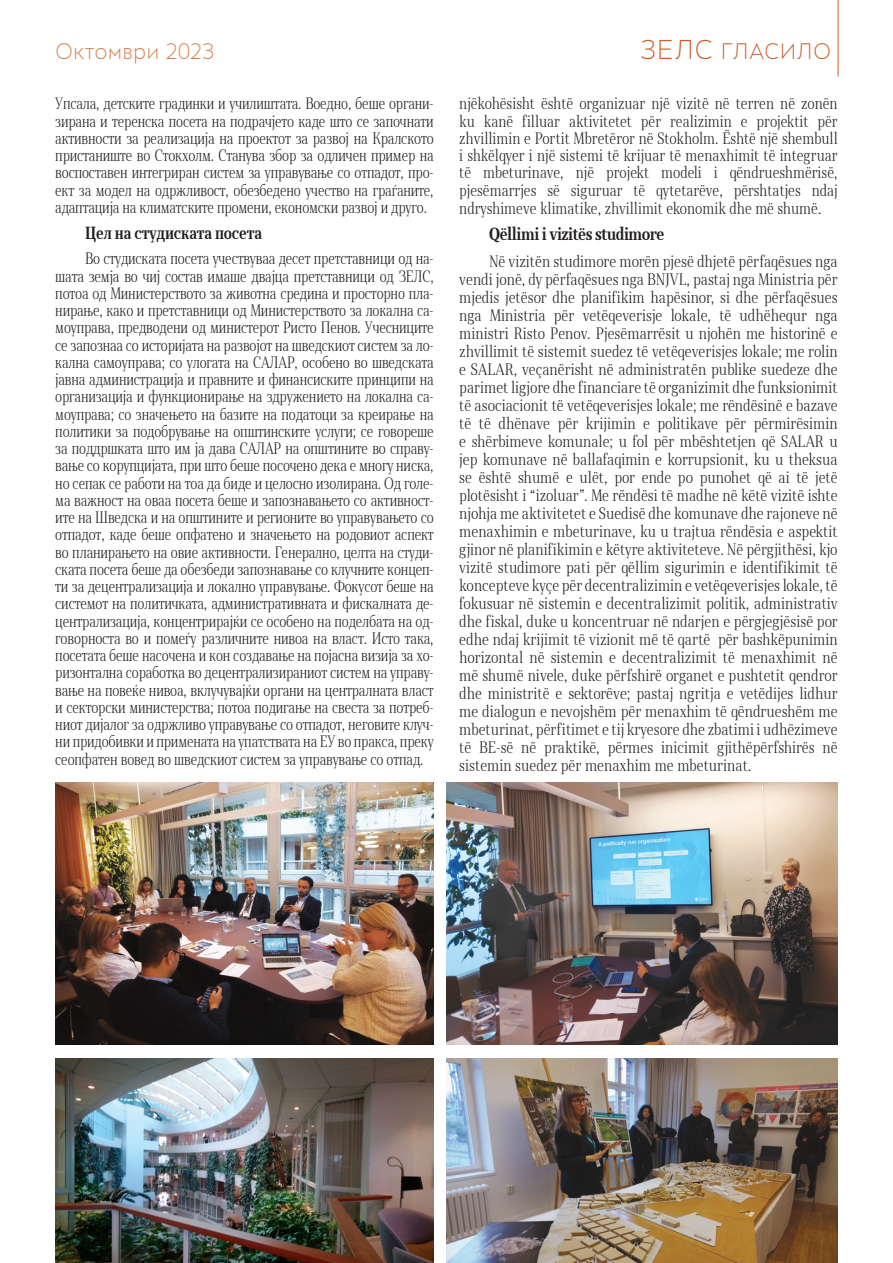
<style>
.page{position:relative;width:893px;height:1263px;background:#fff}
.page>*{position:absolute;margin:0;border:0;box-sizing:border-box;transform-origin:0 0}
.t1{font:300 21px "Skola Sans";letter-spacing:-.01em;color:#d6804f}
.t2{font:300 21px "Skola Sans";letter-spacing:.01em;color:#cb5d27}
.t3{font:700 16.5px "Skola Serif Cn";letter-spacing:-.02em;color:#231f20}
.t4{font:300 15.45px/17.2px "Skola Serif Cn";letter-spacing:-.01em;color:#231f20;text-align:justify;scale:.96 1}
.t5{font:300 15.45px/18px "Skola Serif Cn";letter-spacing:-.01em;color:#231f20;text-align:justify}
.s1{font-size:25.5px}
</style>
<div class="page">
<hr style="left:838px;top:0;width:1px;height:77px;background:#cb5d27">
<img style="left:446px;top:782px;width:392px;height:263px">
<img style="left:55px;top:782px;width:379px;height:263px">
<img style="left:55px;top:1059px;width:379px;height:204px">
<img style="left:446px;top:1059px;width:392px;height:204px">
<h1 class="t1" style="left:55px;top:39px;width:160px">Октомври 2023</h1>
<h1 class="t2" style="left:640px;top:39px;width:193px"><span class="s1">ЗЕЛС</span> ГЛАСИЛО</h1>
<p class="t4" style="left:55px;top:95px;width:396px">Упсала, детските градинки и училиштата. Воедно, беше органи&shy;зирана и теренска посета на подрачјето каде што се започнати активности за реализација на проектот за развој на Кралското пристаниште во Стокхолм. Станува збор за одличен пример на воспоставен интегриран систем за управување со отпадот, про&shy;ект за модел на одржливост, обезбедено учество на граѓаните, адаптација на климатските промени, економски развој и друго.</p>
<p class="t3" style="left:85px;top:223px;width:178px">Цел на студиската посета</p>
<p class="t4" style="left:55px;top:250px;width:396px;text-indent:30px">Во студиската посета учествуваа десет претставници од на&shy;шата земја во чиј состав имаше двајца претставници од ЗЕЛС, потоа од Министерството за животна средина и просторно пла&shy;нирање, како и претставници од Министерството за локална са&shy;моуправа, предводени од министерот Ристо Пенов. Учесниците се запознаа со историјата на развојот на шведскиот систем за ло&shy;кална самоуправа; со улогата на САЛАР, особено во шведската јавна администрација и правните и финансиските принципи на организација и функционирање на здружението на локална са&shy;моуправа; со значењето на базите на податоци за креирање на политики за подобрување на општинските услуги; се говореше за поддршката што им ја дава САЛАР на општините во справу&shy;вање со корупцијата, при што беше посочено дека е многу ниска, но сепак се работи на тоа да биде и целосно изолирана. Од голе&shy;ма важност на оваа посета беше и запознавањето со активност&shy;ите на Шведска и на општините и регионите во управувањето со отпадот, каде беше опфатено и значењето на родовиот аспект во планирањето на овие активности. Генерално, целта на студи&shy;ската посета беше да обезбеди запознавање со клучните концеп&shy;ти за децентрализација и локално управување. Фокусот беше на системот на политичката, административната и фискалната де&shy;централизација, концентрирајќи се особено на поделбата на од&shy;говорноста во и помеѓу различните нивоа на власт. Исто така, посетата беше насочена и кон создавање на појасна визија за хо&shy;ризонтална соработка во децентрализираниот систем на управу&shy;вање на повеќе нивоа, вклучувајќи органи на централната власт и секторски министерства; потоа подигање на свеста за потреб&shy;ниот дијалог за одржливо управување со отпадот, неговите клуч&shy;ни придобивки и примената на упатствата на ЕУ во пракса, преку сеопфатен вовед во шведскиот систем за управување со отпад.</p>
<p class="t5" style="left:459px;top:95px;width:380px;line-height:17.4px">njëkohësisht është organizuar një vizitë në terren në zonën ku kanë filluar aktivitetet për realizimin e projektit për zhvillimin e Portit Mbretëror në Stokholm. Është një shembull i shkëlqyer i një sistemi të krijuar të menaxhimit të integruar të mbeturinave, një projekt modeli i qëndrueshmërisë, pjesëmarrjes së siguruar të qytetarëve, përshtatjes ndaj ndryshimeve klimatike, zhvillimit ekonomik dhe më shumë.</p>
<p class="t3" style="left:489px;top:224px;width:177px">Qëllimi i vizitës studimore</p>
<p class="t5" style="left:459px;top:252px;width:380px;text-indent:30px">Në vizitën studimore morën pjesë dhjetë përfaqësues nga vendi jonë, dy përfaqësues nga BNJVL, pastaj nga Ministria për mjedis jetësor dhe planifikim hapësinor, si dhe përfaqësues nga Ministria për vetëqeverisje lokale, të udhëhequr nga ministri Risto Penov. Pjesëmarrësit u njohën me historinë e zhvillimit të sistemit suedez të vetëqeverisjes lokale; me rolin e SALAR, veçanërisht në administratën publike suedeze dhe parimet ligjore dhe financiare të organizimit dhe funksionimit të asociacionit të vetëqeverisjes lokale; me rëndësinë e bazave të të dhënave për krijimin e politikave për përmirësimin e shërbimeve komunale; u fol për mbështetjen që SALAR u jep komunave në ballafaqimin e korrupsionit, ku u theksua se është shumë e ulët, por ende po punohet që ai të jetë plotësisht i “izoluar”. Me rëndësi të madhe në këtë vizitë ishte njohja me aktivitetet e Suedisë dhe komunave dhe rajoneve në menaxhimin e mbeturinave, ku u trajtua rëndësia e aspektit gjinor në planifikimin e këtyre aktiviteteve. Në përgjithësi, kjo vizitë studimore pati për qëllim sigurimin e identifikimit të koncepteve kyçe për decentralizimin e vetëqeverisjes lokale, të fokusuar në sistemin e decentralizimit politik, administrativ dhe fiskal, duke u koncentruar në ndarjen e përgjegjësisë por edhe ndaj krijimit të vizionit më të qartë për bashkëpunimin horizontal në sistemin e decentralizimit të menaxhimit në më shumë nivele, duke përfshirë organet e pushtetit qendror dhe ministritë e sektorëve; pastaj ngritja e vetëdijes lidhur me dialogun e nevojshëm për menaxhim të qëndrueshëm me mbeturinat, përfitimet e tij kryesore dhe zbatimi i udhëzimeve të BE-së në praktikë, përmes inicimit gjithëpërfshirës në sistemin suedez për menaxhim me mbeturinat.</p>
</div>
